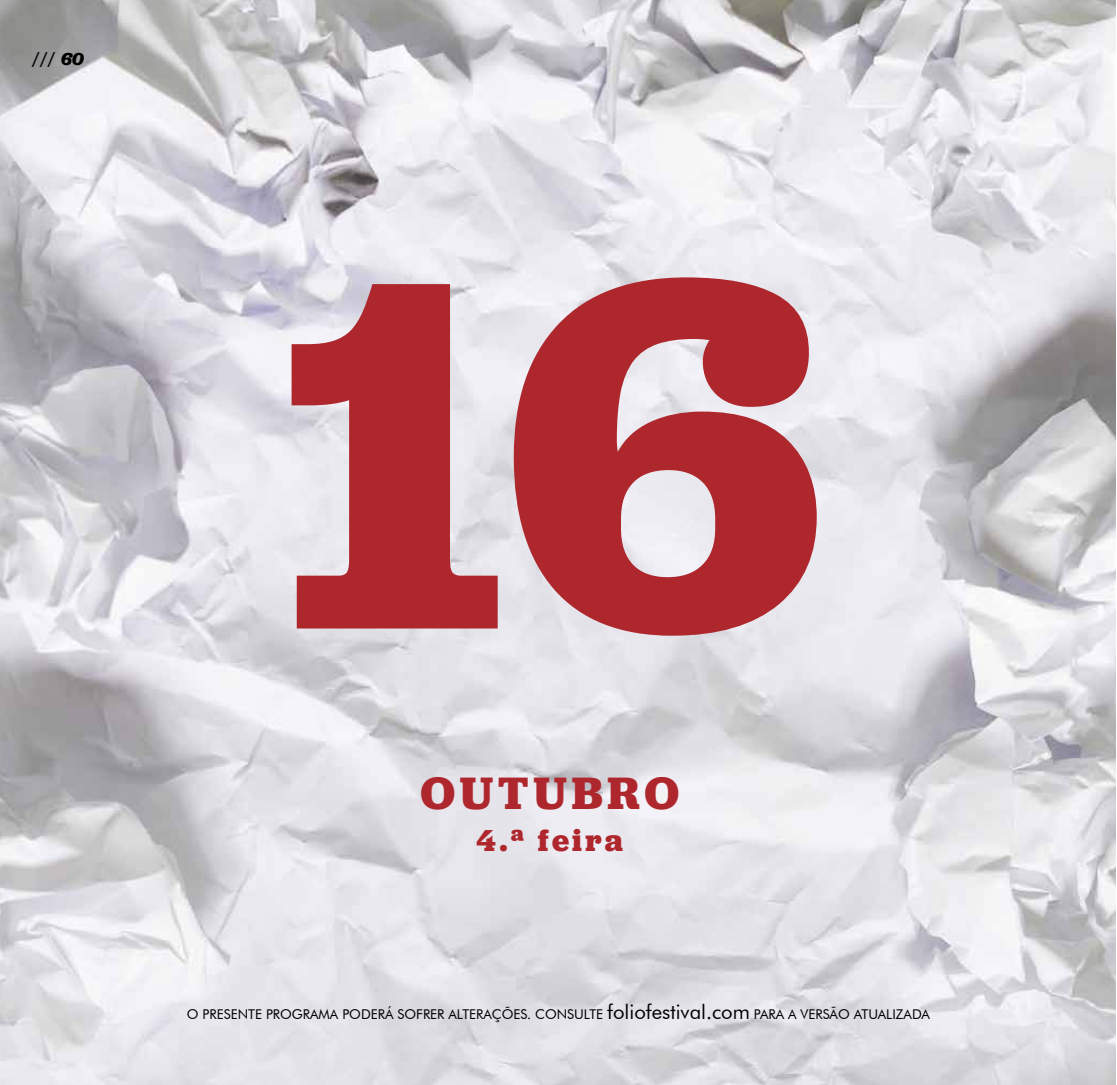
<style>
.page{position:relative;width:1117px;height:1085px;background:#fff}
.page>*{position:absolute;margin:0;border:0;box-sizing:border-box;transform-origin:0 0}
.t1{font:700 517.5px "Jubilat";color:#ae272d}
.t2{font:700 47.25px "Jubilat";letter-spacing:.1em;color:#ae272d}
.t3{font:700 31.5px "Jubilat";letter-spacing:.1em;color:#ae272d}
.t4{font:500 18px "Futura BT";color:#000}
.t5{font:13.5px "Futura BT";color:#000}
.s1{font-family:"Jubilat";font-weight:700;font-style:italic}
.s2{font-size:20.25px}
</style>
<div class="page">
<img style="left:0;top:0;width:1115px;height:1084px">
<h3 class="t4" style="left:32px;top:47px;width:53px">/// <span class="s1">60</span></h3>
<h1 class="t1" style="left:276px;top:120px;width:548px">16</h1>
<h2 class="t2" style="left:420px;top:762px;width:260px">OUTUBRO</h2>
<h3 class="t3" style="left:476px;top:820px;width:148px">4.ª feira</h3>
<p class="t5" style="left:187px;top:1005px;width:744px">O PRESENTE PROGRAMA PODERÁ SOFRER ALTERAÇÕES. CONSULTE <span class="s2">foliofestival.com</span> PARA A VERSÃO ATUALIZADA</p>
</div>
